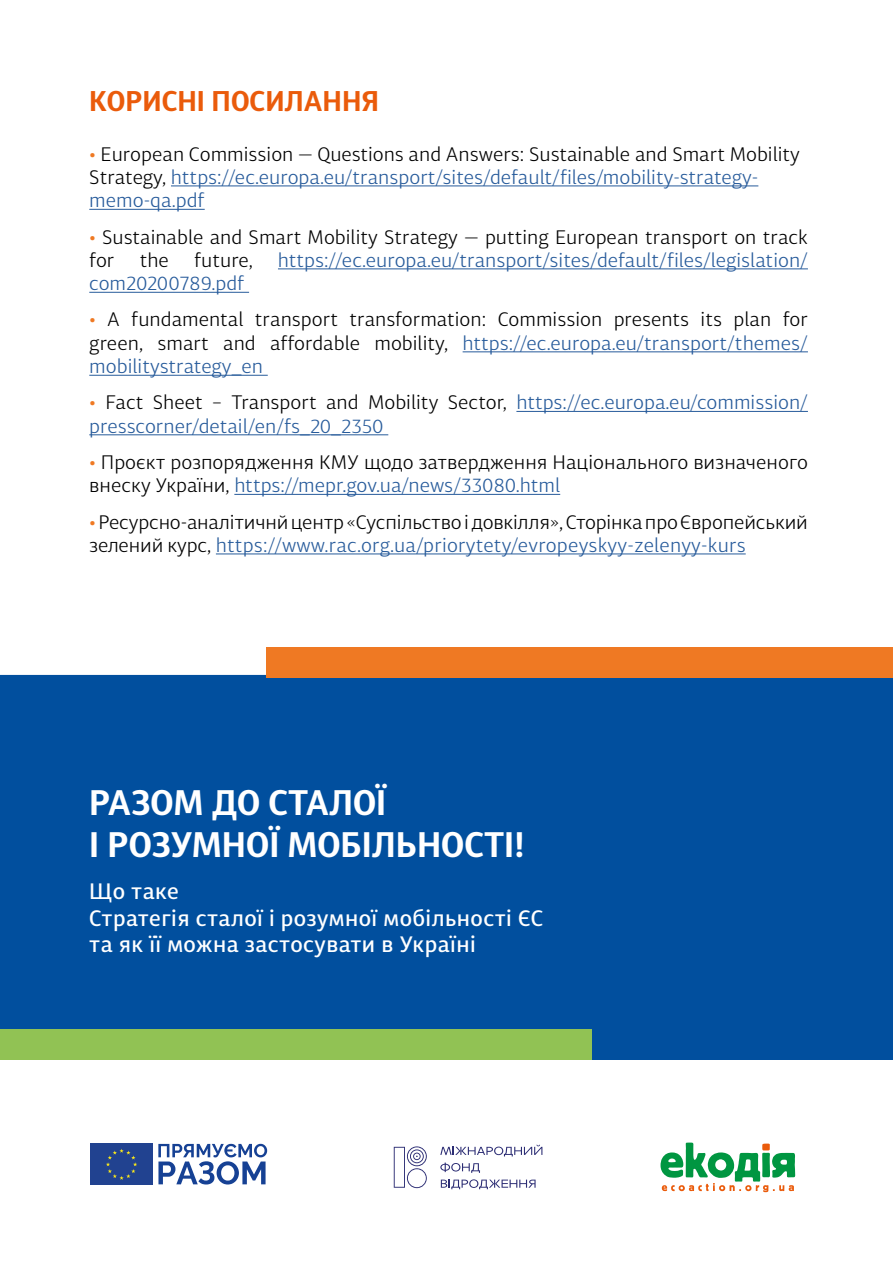
<style>
.page{position:relative;width:893px;height:1263px;background:#fff}
.page>*{position:absolute;margin:0;border:0;box-sizing:border-box;transform-origin:0 0}
.t1{font:700 35.4px/42.6px "UZ Sans";color:#fff}
.t2{font:700 28.5px "UZ Sans";color:#ea5b0b}
.t3{font:500 22.35px/26.7px "UZ Sans";letter-spacing:.02em;color:#fff}
.t4{font:300 19.5px/23.4px "UZ Sans";color:#000}
.t5{font:300 19.5px/23.4px "UZ Sans";color:#275b9b}
.s1{font-weight:800;color:#ef7923}
.s2{color:#000}
.s3{color:#275b9b}
</style>
<div class="page">
<div style="left:0;top:0;width:893px;height:1059px;background:#014f9e"></div>
<div style="left:0;top:0;width:893px;height:675px;background:#fff"></div>
<hr style="left:171px;top:185px;width:587px;height:1px;background:#275b9b">
<hr style="left:89px;top:209px;width:116px;height:1px;background:#275b9b">
<hr style="left:278px;top:268px;width:530px;height:1px;background:#275b9b">
<hr style="left:89px;top:292px;width:160px;height:1px;background:#275b9b">
<hr style="left:463px;top:351px;width:345px;height:1px;background:#275b9b">
<hr style="left:89px;top:375px;width:179px;height:1px;background:#275b9b">
<hr style="left:516px;top:411px;width:292px;height:1px;background:#275b9b">
<hr style="left:89px;top:434px;width:299px;height:1px;background:#275b9b">
<hr style="left:234px;top:494px;width:326px;height:1px;background:#275b9b">
<hr style="left:216px;top:553px;width:530px;height:1px;background:#275b9b">
<svg style="left:660px;top:1142px;width:135px;height:50px"></svg>
<svg style="left:440px;top:1145px;width:102px;height:11px"></svg>
<svg style="left:440px;top:1162px;width:40px;height:11px"></svg>
<svg style="left:441px;top:1179px;width:95px;height:10px"></svg>
<svg style="left:394px;top:1146px;width:33px;height:42px"></svg>
<svg style="left:158px;top:1144px;width:109px;height:40px"></svg>
<div style="left:89px;top:1142px;width:65px;height:44px;background:#214290"></div>
<svg style="left:106px;top:1149px;width:31px;height:31px"></svg>
<div style="left:267px;top:648px;width:626px;height:30px;background:#ef7923"></div>
<div style="left:0;top:1029px;width:591px;height:30px;background:#91c254"></div>
<h2 class="t2" style="left:89px;top:83px;width:291px">КОРИСНІ ПОСИЛАННЯ</h2>
<p class="t5" style="left:89px;top:142px;width:712px"><span class="s1">•</span> <span class="s2">European Commission — Questions and Answers: Sustainable and Smart Mobility<br>Strategy,</span> https://ec.europa.eu/transport/sites/default/files/mobility-strategy&shy;memo-qa.pdf</p>
<p class="t4" style="left:89px;top:225px;width:720px"><span class="s1">•</span> Sustainable and Smart Mobility Strategy — putting European transport on track for</p>
<p class="t4" style="left:140px;top:248px;width:31px">the</p>
<p class="t4" style="left:194px;top:248px;width:60px">future,</p>
<p class="t5" style="left:278px;top:248px;width:531px">https://ec.europa.eu/transport/sites/default/files/legislation/</p>
<p class="t5" style="left:89px;top:271px;width:157px">com20200789.pdf</p>
<p class="t4" style="left:89px;top:308px;width:720px;text-align:justify"><span class="s1">•</span> A fundamental transport transformation: Commission presents its plan for green, smart and affordable mobility, <span class="s3">https://ec.europa.eu/transport/themes/ mobilitystrategy_en</span></p>
<p class="t5" style="left:89px;top:391px;width:720px"><span class="s1">•</span> <span class="s2">Fact Sheet – Transport and Mobility Sector,</span> https://ec.europa.eu/commission/ presscorner/detail/en/fs_20_2350</p>
<p class="t4" style="left:89px;top:450px;width:720px"><span class="s1">•</span> Проєкт розпорядження КМУ щодо затвердження Національного визначеного внеску України, <span class="s3">https://mepr.gov.ua/news/33080.html</span></p>
<p class="t4" style="left:89px;top:510px;width:720px"><span class="s1">•</span> Ресурсно-аналітичнй центр «Суспільство і довкілля», Сторінка про Європейський зелений курс, <span class="s3">https://www.rac.org.ua/priorytety/evropeyskyy-zelenyy-kurs</span></p>
<h1 class="t1" style="left:89px;top:780px;width:437px">РАЗОМ ДО СТАЛОЇ<br>І РОЗУМНОЇ МОБІЛЬНОСТІ!</h1>
<p class="t3" style="left:89px;top:877px;width:456px">Що таке<br>Стратегія сталої і розумної мобільності ЄС та як її можна застосувати в Україні</p>
</div>
